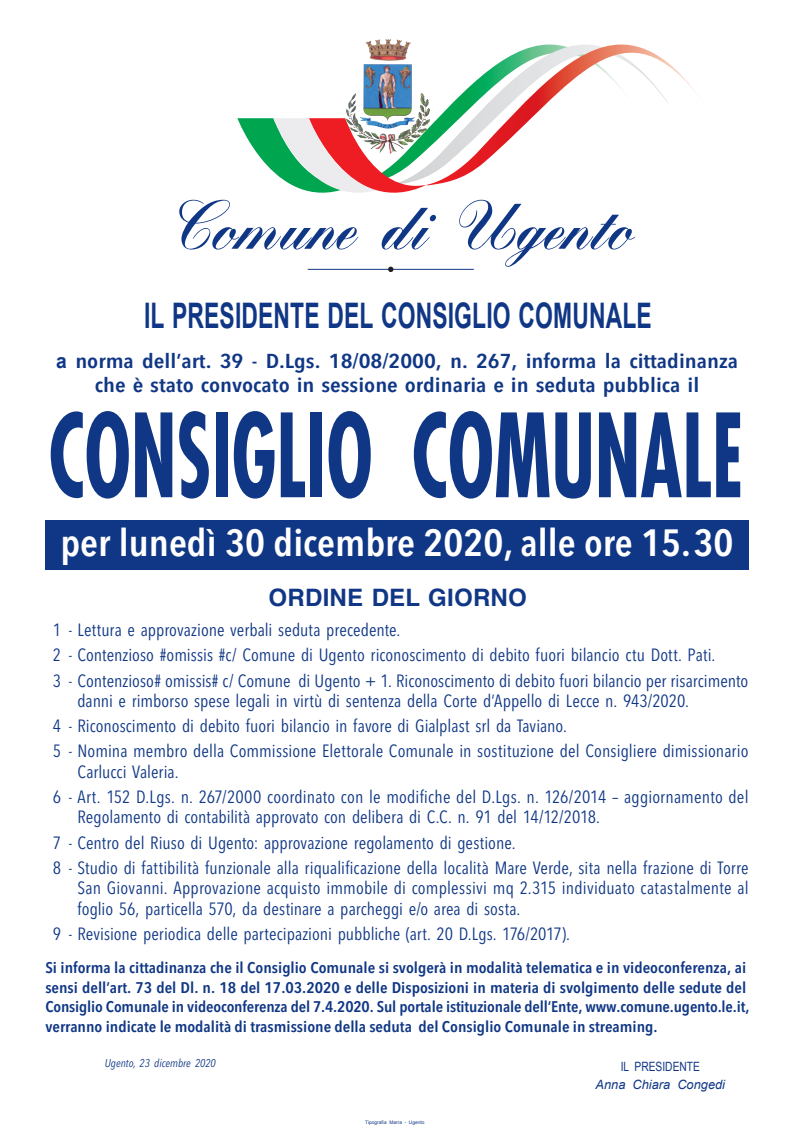
<style>
.page{position:relative;width:794px;height:1134px;background:#fff}
.page>*{position:absolute;margin:0;border:0;box-sizing:border-box;transform-origin:0 0}
.t1{font:700 condensed 112.48px "Futura";color:#103785;scale:.71 1}
.t2{font:900 67.24px "Kuenstler Script LT Std";color:#103785;scale:.85 1}
.t3{font:600 condensed 37.6px "Avenir Next LT Pro";color:#fff;scale:1.06 1}
.t4{font:700 35.2px "Arial";letter-spacing:.005em;color:#103785;scale:.65 1}
.t5{font:700 24px "Helvetica";letter-spacing:.01em;color:#103785}
.t6{font:600 condensed 20px/24px "Avenir Next LT Pro";color:#103785;text-align:center;scale:1.18 1}
.t7{font:condensed 17.6px/25.2px "Avenir Next LT Pro";letter-spacing:.005em;color:#103785}
.t8{font:600 condensed 15.32px/19.6px "Avenir Next LT Pro";color:#103785;scale:1.1 1}
.t9{font:italic 12.8px "Arial";color:#103785}
.t10{font:12.8px "Arial";color:#103785;scale:.8 1}
.t11{font:italic condensed 11.2px "Avenir Next LT Pro";color:#103785}
.t12{font:4.8px "Arial";letter-spacing:.005em;color:#103785}
.s1{font-family:"Arial";font-weight:700;font-stretch:normal}
</style>
<div class="page">
<hr style="left:308px;top:269px;width:166px;height:1px;background:#103785">
<svg style="left:388px;top:267px;width:5px;height:5px"></svg>
<svg style="left:426px;top:44px;width:273px;height:141px"></svg>
<svg style="left:237px;top:118px;width:191px;height:75px"></svg>
<img style="left:352px;top:39px;width:60px;height:82px">
<div style="left:45px;top:520px;width:703px;height:50px;background:#103785"></div>
<h2 class="t2" style="left:172px;top:183px;width:544px">Comune di Ugento</h2>
<h3 class="t4" style="left:144px;top:292px;width:782px">IL PRESIDENTE DEL CONSIGLIO COMUNALE</h3>
<p class="t6" style="left:56px;top:349px;width:579px"><span class="s1">a</span> norma dell’art. 39 - D.Lgs. 18/08/2000, n. 267, informa la cittadinanza che è stato convocato in sessione ordinaria e in seduta pubblica il</p>
<h1 class="t1" style="left:49px;top:383px;width:979px">CONSIGLIO COMUNALE</h1>
<h3 class="t3" style="left:60px;top:519px;width:636px">per lunedì 30 dicembre 2020, alle ore 15.30</h3>
<h3 class="t5" style="left:269px;top:578px;width:260px">ORDINE DEL GIORNO</h3>
<p class="t7" style="left:53px;top:617px;width:697px">1 - Lettura e approvazione verbali seduta precedente.<br>2 - Contenzioso #omissis #c/ Comune di Ugento riconoscimento di debito fuori bilancio ctu Dott. Pati.<br>3 - Contenzioso# omissis# c/ Comune di Ugento + 1. Riconoscimento di debito fuori bilancio per risarcimento</p>
<p class="t7" style="left:53px;top:688px;width:697px;text-indent:25px">danni e rimborso spese legali in virtù di sentenza della Corte d’Appello di Lecce n. 943/2020.<br>4 - Riconoscimento di debito fuori bilancio in favore di Gialplast srl da Taviano.<br>5 - Nomina membro della Commissione Elettorale Comunale in sostituzione del Consigliere dimissionario</p>
<p class="t7" style="left:53px;top:759px;width:697px;text-indent:25px">Carlucci Valeria.<br>6 - Art. 152 D.Lgs. n. 267/2000 coordinato con le modifiche del D.Lgs. n. 126/2014 – aggiornamento del</p>
<p class="t7" style="left:53px;top:805px;width:697px;text-indent:25px">Regolamento di contabilità approvato con delibera di C.C. n. 91 del 14/12/2018.<br>7 - Centro del Riuso di Ugento: approvazione regolamento di gestione.<br>8 - Studio di fattibilità funzionale alla riqualificazione della località Mare Verde, sita nella frazione di Torre</p>
<p class="t7" style="left:77px;top:878px;width:672px;line-height:20.4px">San Giovanni. Approvazione acquisto immobile di complessivi mq 2.315 individuato catastalmente al foglio 56, particella 570, da destinare a parcheggi e/o area di sosta.</p>
<p class="t7" style="left:53px;top:921px;width:519px">9 - Revisione periodica delle partecipazioni pubbliche (art. 20 D.Lgs. 176/2017).</p>
<p class="t8" style="left:45px;top:958px;width:641px">Si informa la cittadinanza che il Consiglio Comunale si svolgerà in modalità telematica e in videoconferenza, ai sensi dell’art. 73 del Dl. n. 18 del 17.03.2020 e delle Disposizioni in materia di svolgimento delle sedute del Consiglio Comunale in videoconferenza del 7.4.2020. Sul portale istituzionale dell‘Ente, www.comune.ugento.le.it, verranno indicate le modalità di trasmissione della seduta del Consiglio Comunale in streaming.</p>
<p class="t11" style="left:105px;top:1056px;width:113px">Ugento, 23 dicembre 2020</p>
<p class="t12" style="left:365px;top:1119px;width:61px">Tipografia Marra - Ugento</p>
<p class="t10" style="left:620px;top:1058px;width:101px">IL PRESIDENTE</p>
<p class="t9" style="left:595px;top:1077px;width:131px">Anna Chiara Congedi</p>
</div>
